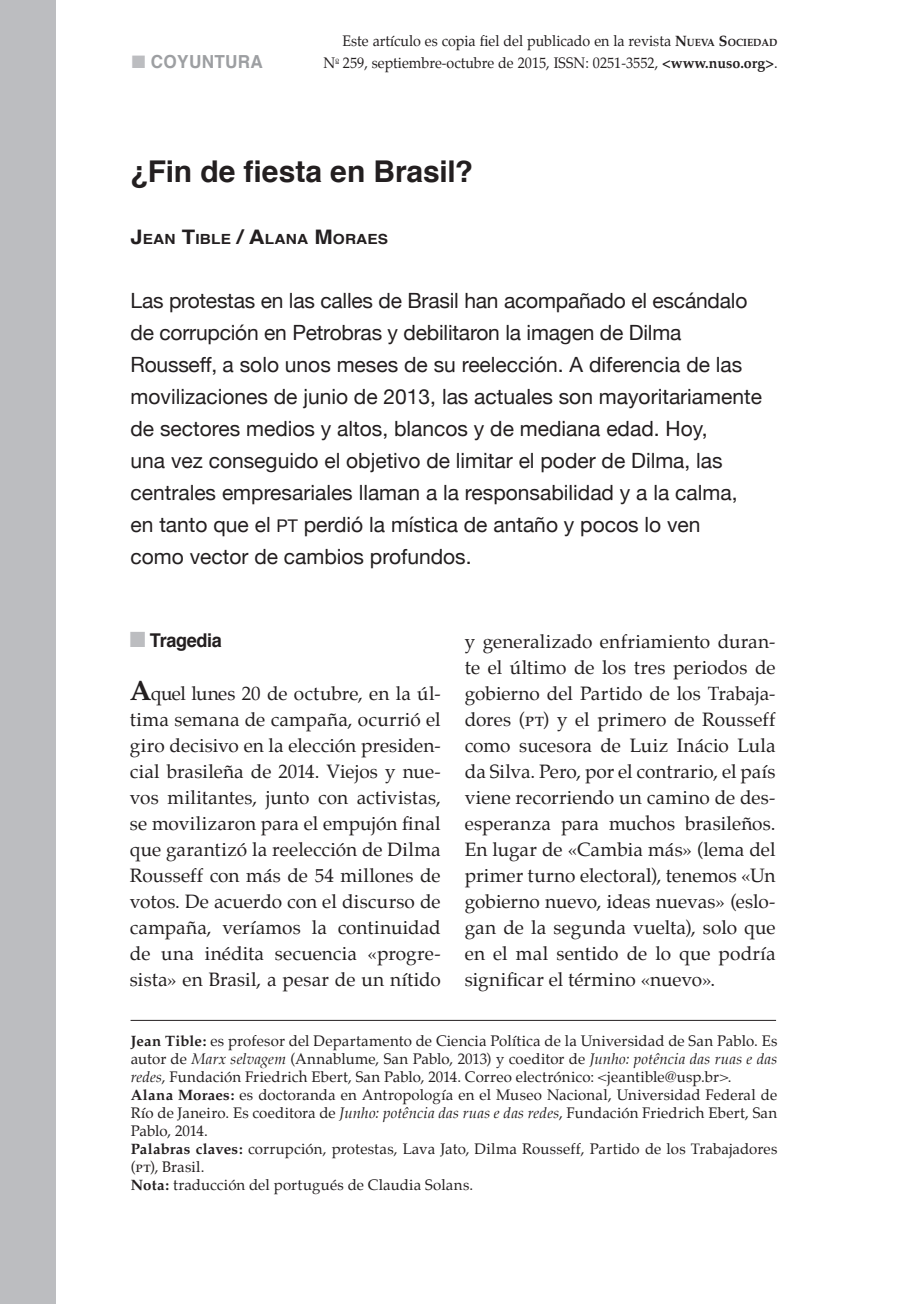
<style>
.page{position:relative;width:908px;height:1304px;background:#fff}
.page>*{position:absolute;margin:0;border:0;box-sizing:border-box;transform-origin:0 0}
.NS_Título_art{font:700 30px "Helvetica";letter-spacing:-.005em;color:#231f20}
.NS_Copete{font:21px/32px "Helvetica Neue";color:#231f20}
.NS_Texto{font:19px/26px "Palatino";letter-spacing:.005em;color:#231f20;text-align:justify}
.t1{font:700 19px "Helvetica";letter-spacing:-.02em;color:#231f20;scale:.95 1}
.t2{font:700 18px "Helvetica";letter-spacing:.02em;color:#9d9fa2;scale:.95 1}
.NS_Curri__clave{font:15px/18px "Palatino";letter-spacing:.01em;color:#231f20;text-align:justify}
.textopalatino{font:15px "Palatino";color:#231f20;scale:.95 1}
.NS_Autor{font:700 14px "Helvetica";letter-spacing:.005em;color:#231f20;scale:1.1 1}
.s1{color:#bcbdc0}
.s2{font-family:"Palatino Bold Os F"}
.s3{font-family:"Palatino Bold Os F";font-size:10.4px}
.s4{font-size:20px}
.s5{font-size:17.6px}
.s6{font-family:"Palatino Bold Os F";font-size:28px}
.s7{font-family:"Palatino SC"}
.s8{font-style:italic}
</style>
<div class="page">
<hr style="left:130px;top:1020px;width:645px;height:1px;background:#231f20">
<div style="left:0;top:0;width:56px;height:1304px;background:#bcbdc0"></div>
<p class="t2" style="left:132px;top:49px;width:139px"><span class="s1">■</span> COYUNTURA</p>
<p class="textopalatino" style="left:342px;top:32px;width:459px">Este artículo es copia fiel del publicado en la revista <span class="s2">N</span><span class="s3">UEVA</span> <span class="s2">S</span><span class="s3">OCIEDAD</span></p>
<p class="textopalatino" style="left:323px;top:54px;width:479px">N<sup>o</sup> 259, septiembre-octubre de 2015, ISSN: 0251-3552, <span class="s2">&lt;www.nuso.org&gt;</span>.</p>
<p class="NS_Título_art" style="left:130px;top:151px;width:344px">¿Fin de fiesta en Brasil?</p>
<p class="NS_Autor" style="left:130px;top:229px;width:236px"><span class="s4">J</span>EAN <span class="s4">T</span>IBLE <span class="s4">/ A</span>LANA <span class="s4">M</span>ORAES</p>
<p class="NS_Copete" style="left:130px;top:284px;width:618px">Las protestas en las calles de Brasil han acompañado el escándalo</p>
<p class="NS_Copete" style="left:130px;top:316px;width:552px">de corrupción en Petrobras y debilitaron la imagen de Dilma</p>
<p class="NS_Copete" style="left:130px;top:348px;width:613px">Rousseff, a solo unos meses de su reelección. A diferencia de las</p>
<p class="NS_Copete" style="left:130px;top:380px;width:632px">movilizaciones de junio de 2013, las actuales son mayoritariamente de sectores medios y altos, blancos y de mediana edad. Hoy,</p>
<p class="NS_Copete" style="left:130px;top:444px;width:593px">una vez conseguido el objetivo de limitar el poder de Dilma, las</p>
<p class="NS_Copete" style="left:130px;top:476px;width:608px">centrales empresariales llaman a la responsabilidad y a la calma,</p>
<p class="NS_Copete" style="left:130px;top:508px;width:571px">en tanto que el <span class="s5">pt</span> perdió la mística de antaño y pocos lo ven</p>
<p class="NS_Copete" style="left:130px;top:540px;width:342px">como vector de cambios profundos.</p>
<p class="t1" style="left:130px;top:627px;width:98px"><span class="s1">■</span> Tragedia</p>
<p class="NS_Texto" style="left:130px;top:681px;width:312px"><span class="s6">A</span>quel lunes 20 de octubre, en la úl&shy;tima semana de campaña, ocurrió el giro decisivo en la elección presiden&shy;cial brasileña de 2014. Viejos y nue&shy;vos militantes, junto con activistas, se movilizaron para el empujón final que garantizó la reelección de Dilma Rousseff con más de 54 millones de votos. De acuerdo con el discurso de campaña, veríamos la continuidad de una inédita secuencia «progre&shy;sista» en Brasil, a pesar de un nítido</p>
<p class="NS_Texto" style="left:464px;top:629px;width:312px">y generalizado enfriamiento duran&shy;te el último de los tres periodos de gobierno del Partido de los Trabaja&shy;dores (<span class="s7">pt</span>) y el primero de Rousseff como sucesora de Luiz Inácio Lula da Silva. Pero, por el contrario, el país viene recorriendo un camino de des&shy;esperanza para muchos brasileños.<br>En lugar de «Cambia más» (lema del primer turno electoral), tenemos «Un gobierno nuevo, ideas nuevas» (eslo&shy;gan de la segunda vuelta), solo que en el mal sentido de lo que podría significar el término «nuevo».</p>
<p class="NS_Curri__clave" style="left:131px;top:1032px;width:648px"><span class="s2">Jean Tible:</span> es profesor del Departamento de Ciencia Política de la Universidad de San Pablo. Es autor de <span class="s8">Marx selvagem</span> (Annablume, San Pablo, 2013) y coeditor de <span class="s8">Junho: potência das ruas e das redes</span>, Fundación Friedrich Ebert, San Pablo, 2014. Correo electrónico: &lt;jeantible@usp.br&gt;.</p>
<p class="NS_Curri__clave" style="left:131px;top:1086px;width:647px"><span class="s2">Alana Moraes:</span> es doctoranda en Antropología en el Museo Nacional, Universidad Federal de Río de Janeiro. Es coeditora de <span class="s8">Junho: potência das ruas e das redes</span>, Fundación Friedrich Ebert, San Pablo, 2014.</p>
<p class="NS_Curri__clave" style="left:131px;top:1140px;width:648px"><span class="s2">Palabras claves:</span> corrupción, protestas, Lava Jato, Dilma Rousseff, Partido de los Trabajadores (<span class="s7">pt</span>), Brasil.</p>
<p class="NS_Curri__clave" style="left:131px;top:1176px;width:344px"><span class="s2">Nota:</span> traducción del portugués de Claudia Solans.</p>
</div>
